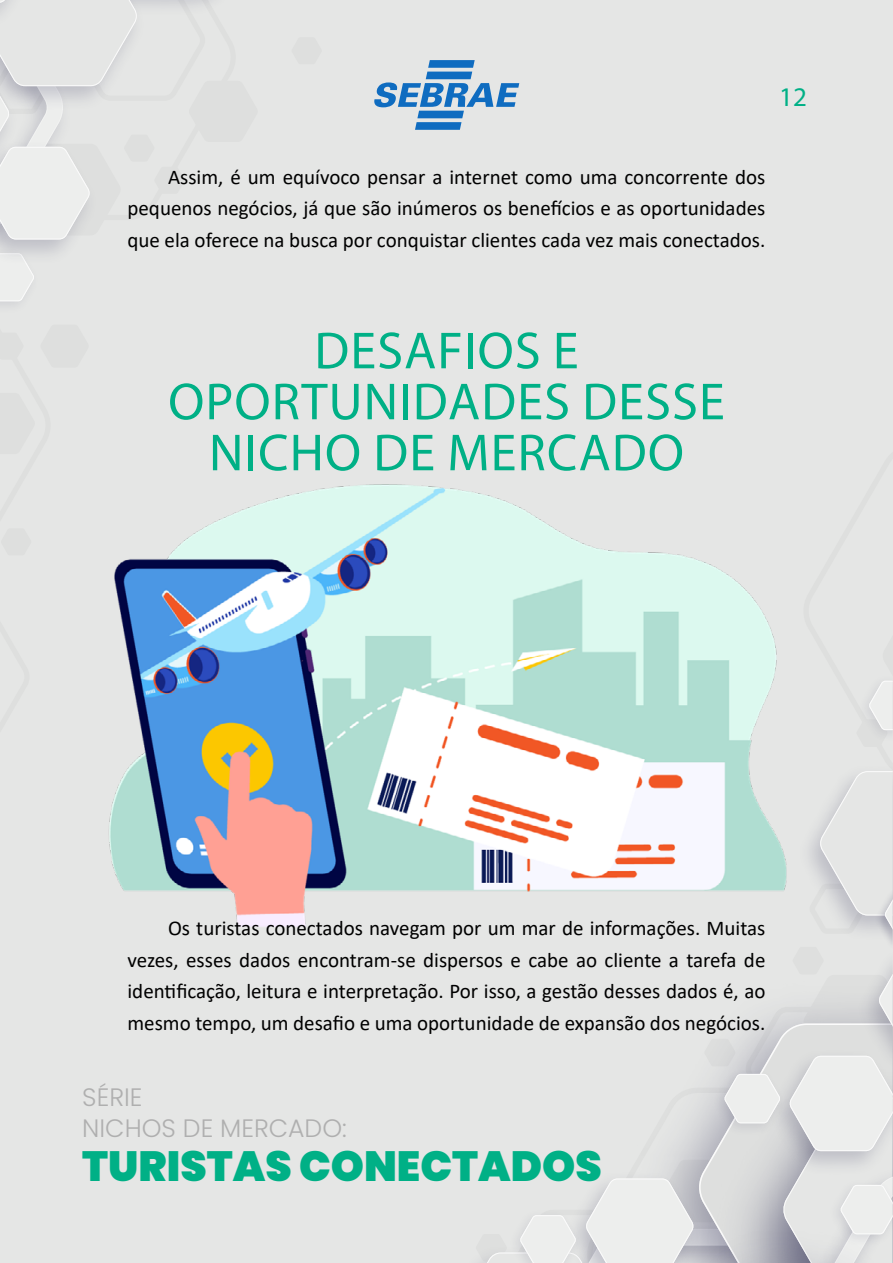
<style>
.page{position:relative;width:893px;height:1263px;background:#e5e6e5}
.page>*{position:absolute;margin:0;border:0;box-sizing:border-box;transform-origin:0 0}
.t1{font:52.5px/51px "Myriad Pro";letter-spacing:.02em;color:#00b086;text-align:center}
.t2{font:900 42.15px "Poppins";color:#00b086}
.t3{font:27px "Myriad Pro";color:#00b086}
.t4{font:300 25.2px/30.2px "Poppins";color:#afafaf}
.t5{font:21px/31.5px "Calibri";color:#000;text-align:justify}
</style>
<div class="page">
<img style="left:889px;top:939px;width:4px;height:5px">
<svg style="left:819px;top:681px;width:74px;height:258px"></svg>
<svg style="left:481px;top:965px;width:412px;height:298px"></svg>
<img style="left:0;top:239px;width:69px;height:32px">
<svg style="left:0;top:0;width:211px;height:239px"></svg>
<svg style="left:374px;top:60px;width:145px;height:70px"></svg>
<img style="left:109px;top:484px;width:710px;height:443px">
<p class="t3" style="left:779px;top:80px;width:29px">12</p>
<p class="t5" style="left:127px;top:161px;width:639px;text-indent:41px">Assim, é um equívoco pensar a internet como uma concorrente dos pequenos negócios, já que são inúmeros os benefícios e as oportunidades que ela oferece na busca por conquistar clientes cada vez mais conectados.</p>
<h1 class="t1" style="left:168px;top:324px;width:558px">DESAFIOS E<br>OPORTUNIDADES DESSE<br>NICHO DE MERCADO</h1>
<p class="t5" style="left:127px;top:912px;width:639px;text-indent:41px">Os turistas conectados navegam por um mar de informações. Muitas vezes, esses dados encontram-se dispersos e cabe ao cliente a tarefa de identificação, leitura e interpretação. Por isso, a gestão desses dados é, ao mesmo tempo, um desafio e uma oportunidade de expansão dos negócios.</p>
<p class="t4" style="left:82px;top:1082px;width:266px">SÉRIE<br>NICHOS DE MERCADO:</p>
<h2 class="t2" style="left:82px;top:1142px;width:521px">TURISTAS CONECTADOS</h2>
</div>
